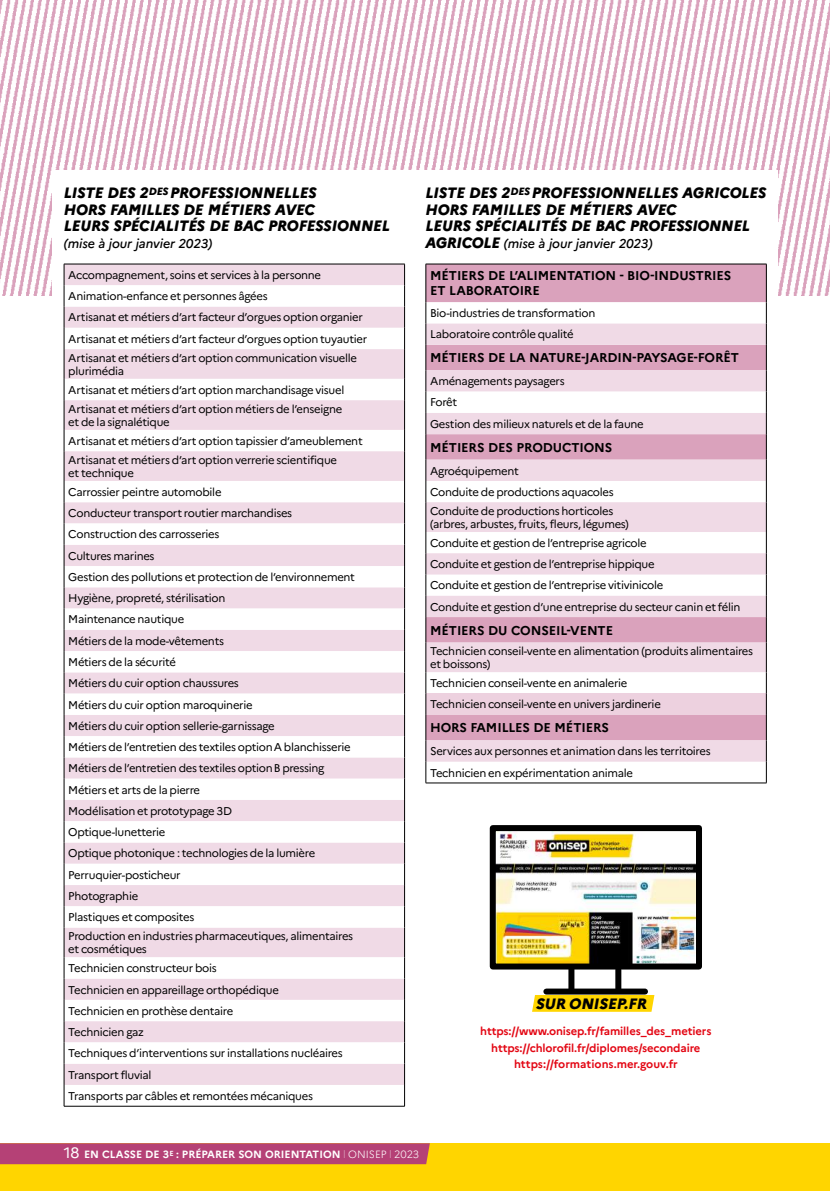
<style>
.page{position:relative;width:830px;height:1191px;background:#fff}
.page>*{position:absolute;margin:0;border:0;box-sizing:border-box;transform-origin:0 0}
.t1{font:italic 800 15px/16.5px "Marianne";letter-spacing:-.01em;color:#000}
.t2{font:italic 800 15px "Marianne";color:#000}
.t3{font:700 12.75px/15px "Marianne";letter-spacing:-.01em;color:#000}
.t4{font:italic 500 12.75px "Marianne";letter-spacing:-.01em;color:#000}
.t5{font:11.25px/21.3px "Marianne";letter-spacing:-.025em;color:#000}
.t6{font:700 11.25px/16.2px "Marianne";letter-spacing:-.01em;color:#e30613;text-align:center}
.t7{font:700 10.5px "Marianne";color:#fff}
.s1{font-weight:800;font-size:15px}
.s2{font-weight:400;font-size:15px}
.s3{font-weight:300}
</style>
<div class="page">
<hr style="left:829px;top:1143px;width:1px;height:48px;background:#ffd500">
<div style="left:0;top:1143px;width:829px;height:48px;background:#ffd500"></div>
<div style="left:0;top:1143px;width:429px;height:21px;background:#b54176"></div>
<img style="left:0;top:0;width:829px;height:295px">
<div style="left:52px;top:170px;width:725px;height:238px;background:#fff"></div>
<div style="left:65px;top:265px;width:339px;height:20px;background:#f0dae6"></div>
<svg style="left:65px;top:307px;width:339px;height:799px;fill:#f0dce6"></svg>
<svg style="left:64px;top:265px;width:1px;height:84px"></svg>
<svg style="left:404px;top:264px;width:1px;height:85px"></svg>
<hr style="left:64px;top:349px;width:1px;height:30px;background:#000">
<hr style="left:404px;top:349px;width:1px;height:30px;background:#000">
<svg style="left:64px;top:379px;width:1px;height:21px"></svg>
<svg style="left:404px;top:379px;width:1px;height:21px"></svg>
<hr style="left:64px;top:400px;width:1px;height:30px;background:#000">
<hr style="left:404px;top:400px;width:1px;height:30px;background:#000">
<svg style="left:64px;top:430px;width:1px;height:21px"></svg>
<svg style="left:404px;top:430px;width:1px;height:21px"></svg>
<hr style="left:64px;top:451px;width:1px;height:30px;background:#000">
<hr style="left:404px;top:451px;width:1px;height:30px;background:#000">
<svg style="left:64px;top:481px;width:1px;height:446px"></svg>
<svg style="left:404px;top:481px;width:1px;height:446px"></svg>
<hr style="left:64px;top:927px;width:1px;height:30px;background:#000">
<hr style="left:404px;top:927px;width:1px;height:30px;background:#000">
<svg style="left:64px;top:957px;width:1px;height:149px"></svg>
<svg style="left:404px;top:957px;width:1px;height:149px"></svg>
<hr style="left:64px;top:264px;width:340px;height:1px;background:#000">
<hr style="left:64px;top:1106px;width:340px;height:1px;background:#000">
<div style="left:426px;top:265px;width:339px;height:37px;background:#daa2bc"></div>
<svg style="left:426px;top:323px;width:339px;height:438px;background:#e5c1d3"></svg>
<svg style="left:426px;top:391px;width:339px;height:302px;fill:#f0dae6"></svg>
<div style="left:425px;top:693px;width:341px;height:22px;background:#edd1df"></div>
<hr style="left:425px;top:264px;width:1px;height:38px;background:#000">
<hr style="left:765px;top:264px;width:1px;height:38px;background:#000">
<hr style="left:425px;top:502px;width:1px;height:30px;background:#000">
<hr style="left:765px;top:502px;width:1px;height:30px;background:#000">
<svg style="left:425px;top:532px;width:1px;height:110px"></svg>
<svg style="left:765px;top:532px;width:1px;height:110px"></svg>
<svg style="left:425px;top:672px;width:1px;height:110px"></svg>
<svg style="left:765px;top:672px;width:1px;height:110px"></svg>
<svg style="left:425px;top:302px;width:1px;height:200px"></svg>
<svg style="left:765px;top:302px;width:1px;height:200px"></svg>
<hr style="left:425px;top:642px;width:1px;height:30px;background:#000">
<hr style="left:765px;top:642px;width:1px;height:30px;background:#000">
<hr style="left:425px;top:264px;width:341px;height:1px;background:#000">
<hr style="left:425px;top:782px;width:341px;height:1px;background:#000">
<div style="left:532px;top:995px;width:122px;height:16px;background:#ffd500"></div>
<img style="left:496px;top:832px;width:198px;height:130px">
<div style="left:489px;top:825px;width:212px;height:144px;border:6px solid #000"></div>
<div style="left:568px;top:969px;width:6px;height:21px;background:#000"></div>
<div style="left:615px;top:969px;width:6px;height:20px;background:#000"></div>
<div style="left:546px;top:988px;width:98px;height:6px;background:#000"></div>
<h1 class="t1" style="left:64px;top:185px;width:327px">LISTE DES 2<sup>DES</sup> PROFESSIONNELLES<br>HORS FAMILLES DE MÉTIERS AVEC<br>LEURS SPÉCIALITÉS DE BAC PROFESSIONNEL</h1>
<p class="t4" style="left:64px;top:236px;width:150px">(mise à jour janvier 2023)</p>
<p class="t5" style="left:68px;top:264px;width:300px">Accompagnement, soins et services à la personne Animation-enfance et personnes âgées<br>Artisanat et métiers d’art facteur d’orgues option organier Artisanat et métiers d’art facteur d’orgues option tuyautier</p>
<p class="t5" style="left:68px;top:351px;width:290px;line-height:12.8px">Artisanat et métiers d’art option communication visuelle plurimédia</p>
<p class="t5" style="left:68px;top:380px;width:277px;line-height:19.2px">Artisanat et métiers d’art option marchandisage visuel<br>Artisanat et métiers d’art option métiers de l’enseigne</p>
<p class="t5" style="left:68px;top:412px;width:296px;line-height:19.2px">et de la signalétique<br>Artisanat et métiers d’art option tapissier d’ameublement<br>Artisanat et métiers d’art option verrerie scientifique</p>
<p class="t5" style="left:68px;top:463px;width:155px;line-height:19.2px">et technique<br>Carrossier peintre automobile</p>
<p class="t5" style="left:68px;top:502px;width:288px">Conducteur transport routier marchandises Construction des carrosseries<br>Cultures marines<br>Gestion des pollutions et protection de l’environnement Hygiène, propreté, stérilisation<br>Maintenance nautique<br>Métiers de la mode-vêtements<br>Métiers de la sécurité<br>Métiers du cuir option chaussures<br>Métiers du cuir option maroquinerie<br>Métiers du cuir option sellerie-garnissage<br>Métiers de l’entretien des textiles optionA blanchisserie Métiers de l’entretien des textiles optionB pressing Métiers et arts de la pierre<br>Modélisation et prototypage 3D<br>Optique-lunetterie<br>Optique photonique : technologies de la lumière Perruquier-posticheur<br>Photographie<br>Plastiques et composites</p>
<p class="t5" style="left:68px;top:930px;width:286px;line-height:12.8px">Production en industries pharmaceutiques, alimentaires et cosmétiques</p>
<p class="t5" style="left:68px;top:957px;width:276px">Technicien constructeur bois<br>Technicien en appareillage orthopédique<br>Technicien en prothèse dentaire<br>Technicien gaz<br>Techniques d’interventions sur installations nucléaires Transport fluvial<br>Transports par câbles et remontées mécaniques</p>
<h1 class="t1" style="left:425px;top:185px;width:342px">LISTE DES 2<sup>DES</sup> PROFESSIONNELLES AGRICOLES<br>HORS FAMILLES DE MÉTIERS AVEC<br>LEURS SPÉCIALITÉS DE BAC PROFESSIONNEL</h1>
<p class="t4" style="left:425px;top:236px;width:228px"><span class="s1">AGRICOLE</span> (mise à jour janvier 2023)</p>
<p class="t3" style="left:430px;top:268px;width:303px">MÉTIERS DE L’ALIMENTATION - BIO-INDUSTRIES<br>ET LABORATOIRE</p>
<p class="t5" style="left:430px;top:302px;width:167px">Bio-industries de transformation<br>Laboratoire contrôle qualité</p>
<p class="t3" style="left:430px;top:350px;width:310px">MÉTIERS DE LA NATURE-JARDIN-PAYSAGE-FORÊT</p>
<p class="t5" style="left:430px;top:370px;width:215px">Aménagements paysagers<br>Forêt<br>Gestion des milieux naturels et de la faune</p>
<p class="t3" style="left:430px;top:439px;width:184px">MÉTIERS DES PRODUCTIONS</p>
<p class="t5" style="left:430px;top:460px;width:185px">Agroéquipement<br>Conduite de productions aquacoles</p>
<p class="t5" style="left:430px;top:504px;width:200px;line-height:12.8px">Conduite de productions horticoles (arbres, arbustes, fruits, fleurs, légumes)</p>
<p class="t5" style="left:430px;top:532px;width:311px">Conduite et gestion de l’entreprise agricole<br>Conduite et gestion de l’entreprise hippique<br>Conduite et gestion de l’entreprise vitivinicole<br>Conduite et gestion d’une entreprise du secteur canin et félin</p>
<p class="t3" style="left:430px;top:622px;width:184px">MÉTIERS DU CONSEIL-VENTE</p>
<p class="t5" style="left:430px;top:645px;width:324px;line-height:12.8px">Technicien conseil-vente en alimentation (produits alimentaires et boissons)</p>
<p class="t5" style="left:430px;top:672px;width:232px">Technicien conseil-vente en animalerie<br>Technicien conseil-vente en univers jardinerie</p>
<p class="t3" style="left:430px;top:720px;width:180px">HORS FAMILLES DE MÉTIERS</p>
<p class="t5" style="left:430px;top:740px;width:282px">Services aux personnes et animation dans les territoires<br>Technicien en expérimentation animale</p>
<h1 class="t2" style="left:535px;top:994px;width:115px">SUR ONISEP.FR</h1>
<p class="t6" style="left:480px;top:1023px;width:233px">https://www.onisep.fr/familles_des_metiers https://chlorofil.fr/diplomes/secondaire https://formations.mer.gouv.fr</p>
<p class="t7" style="left:64px;top:1148px;width:356px"><span class="s2">18</span> EN CLASSE DE 3<sup>E</sup> : PRÉPARER SON ORIENTATION <span class="s3">l ONISEP l 2023</span></p>
</div>
